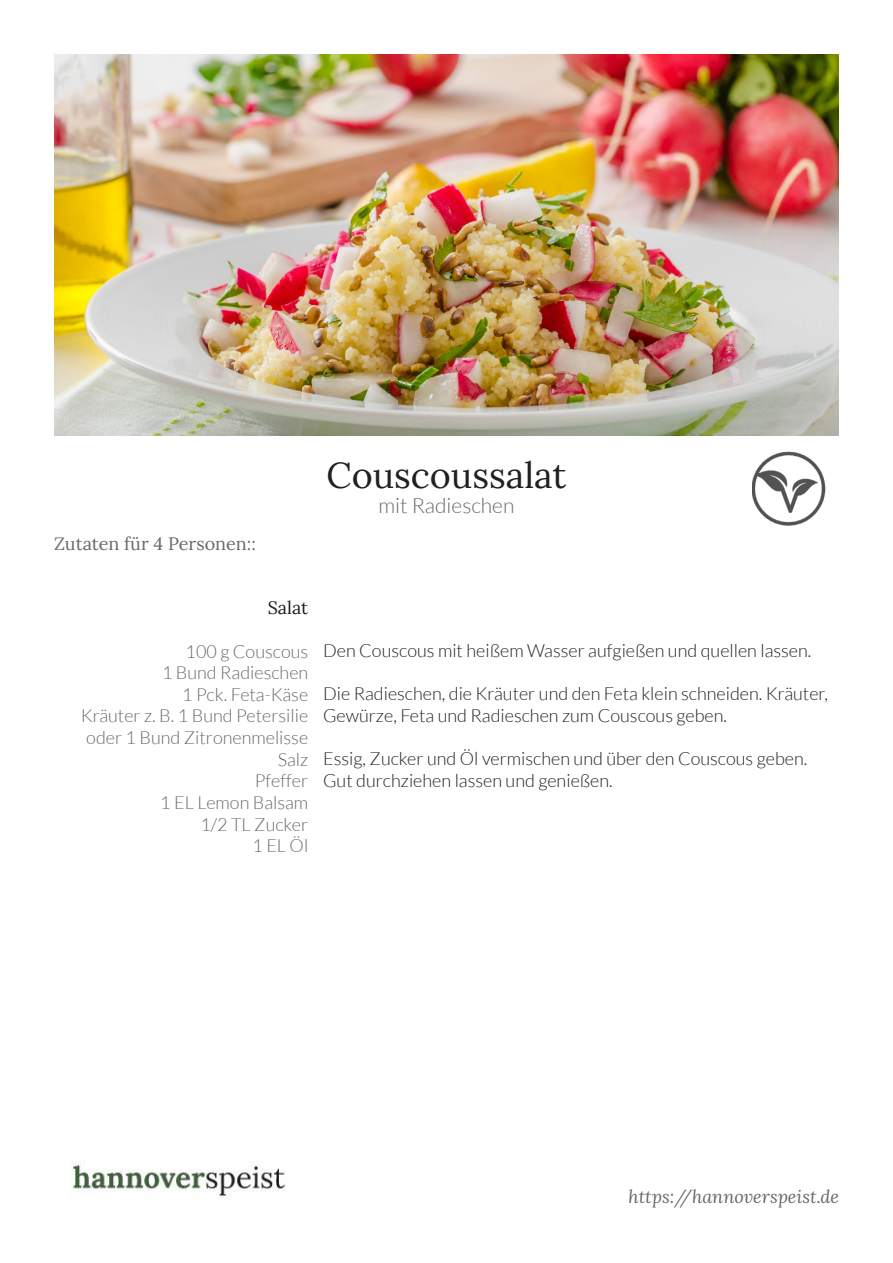
<style>
.page{position:relative;width:893px;height:1263px;background:#fff}
.page>*{position:absolute;margin:0;border:0;box-sizing:border-box;transform-origin:0 0}
.t1{font:36px "Lora";color:#231f20}
.t2{font:300 21px "Lato";color:#666969}
.t3{font:300 18px/21.6px "Lato";color:#231f20}
.t4{font:300 18px "Lato";color:#666969}
.t5{font:italic 18px "Lora";color:#666969}
.t6{font:18px "Lora";color:#666969}
.t7{font:18px "Lora";color:#231f20}
</style>
<div class="page">
<img style="left:54px;top:54px;width:785px;height:382px">
<img style="left:72px;top:1162px;width:213px;height:36px">
<img style="left:753px;top:451px;width:72px;height:75px">
<p class="t6" style="left:54px;top:530px;width:203px">Zutaten für 4 Personen::</p>
<p class="t1" style="left:327px;top:448px;width:241px">Couscoussalat</p>
<p class="t2" style="left:378px;top:494px;width:137px">mit Radieschen</p>
<p class="t7" style="left:268px;top:594px;width:42px">Salat</p>
<p class="t4" style="left:186px;top:641px;width:124px">100 g Couscous</p>
<p class="t4" style="left:162px;top:663px;width:148px">1 Bund Radieschen</p>
<p class="t4" style="left:182px;top:685px;width:127px">1 Pck. Feta-Käse</p>
<p class="t4" style="left:81px;top:706px;width:229px">Kräuter z. B. 1 Bund Petersilie</p>
<p class="t4" style="left:86px;top:728px;width:223px">oder 1 Bund Zitronenmelisse</p>
<p class="t4" style="left:278px;top:749px;width:32px">Salz</p>
<p class="t4" style="left:255px;top:771px;width:55px">Pfeffer</p>
<p class="t4" style="left:160px;top:793px;width:149px">1 EL Lemon Balsam</p>
<p class="t4" style="left:200px;top:814px;width:109px">1/2 TL Zucker</p>
<p class="t4" style="left:252px;top:836px;width:57px">1 EL Öl</p>
<p class="t3" style="left:323px;top:640px;width:490px">Den Couscous mit heißem Wasser aufgießen und quellen lassen.</p>
<p class="t3" style="left:323px;top:683px;width:506px">Die Radieschen, die Kräuter und den Feta klein schneiden. Kräuter,<br>Gewürze, Feta und Radieschen zum Couscous geben.</p>
<p class="t3" style="left:323px;top:748px;width:486px">Essig, Zucker und Öl vermischen und über den Couscous geben.<br>Gut durchziehen lassen und genießen.</p>
<p class="t5" style="left:628px;top:1184px;width:212px">https://hannoverspeist.de</p>
</div>
